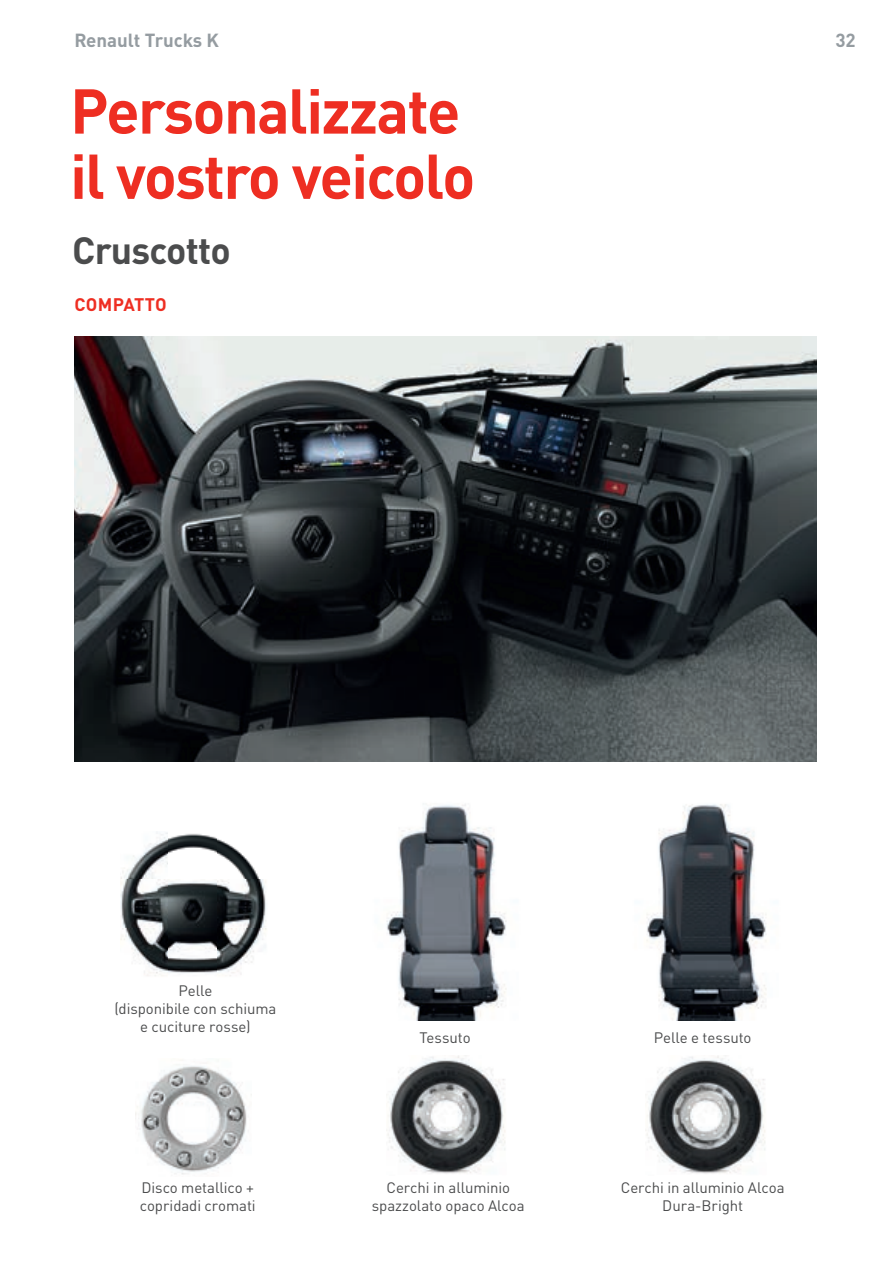
<style>
.page{position:relative;width:893px;height:1263px;background:#fff}
.page>*{position:absolute;margin:0;border:0;box-sizing:border-box;transform-origin:0 0}
.t1{font:700 62.25px/65.2px "DIN Pro";letter-spacing:-.025em;color:#ee2e22}
.t2{font:700 37.5px "DIN Pro";letter-spacing:-.02em;color:#4b4c4d}
.t3{font:700 18.75px "DIN Pro";color:#959ca1}
.t4{font:700 18px "DIN Pro";letter-spacing:.01em;color:#ee2e22}
.t5{font:15px/18px "DIN Pro";letter-spacing:-.005em;color:#4b4c4d;text-align:center}
</style>
<div class="page">
<img style="left:74px;top:336px;width:742px;height:425px">
<img style="left:136px;top:1066px;width:116px;height:109px">
<img style="left:386px;top:1056px;width:119px;height:118px">
<img style="left:645px;top:1056px;width:120px;height:118px">
<img style="left:120px;top:832px;width:147px;height:144px">
<img style="left:386px;top:803px;width:121px;height:217px">
<img style="left:646px;top:804px;width:121px;height:216px">
<p class="t3" style="left:74px;top:24px;width:146px">Renault Trucks K</p>
<p class="t3" style="left:835px;top:24px;width:22px">32</p>
<h1 class="t1" style="left:70px;top:71px;width:407px">Personalizzate il vostro veicolo</h1>
<h2 class="t2" style="left:72px;top:219px;width:160px">Cruscotto</h2>
<p class="t4" style="left:75px;top:289px;width:94px">COMPATTO</p>
<p class="t5" style="left:114px;top:980px;width:164px">Pelle<br>(disponibile con schiuma e cuciture rosse)</p>
<p class="t5" style="left:419px;top:1027px;width:53px">Tessuto</p>
<p class="t5" style="left:654px;top:1027px;width:99px">Pelle e tessuto</p>
<p class="t5" style="left:140px;top:1177px;width:117px;text-align:left">Disco metallico + copridadi cromati</p>
<p class="t5" style="left:621px;top:1177px;width:165px">Cerchi in alluminio Alcoa<br>Dura-Bright</p>
<p class="t5" style="left:372px;top:1177px;width:154px">Cerchi in alluminio spazzolato opaco Alcoa</p>
</div>
